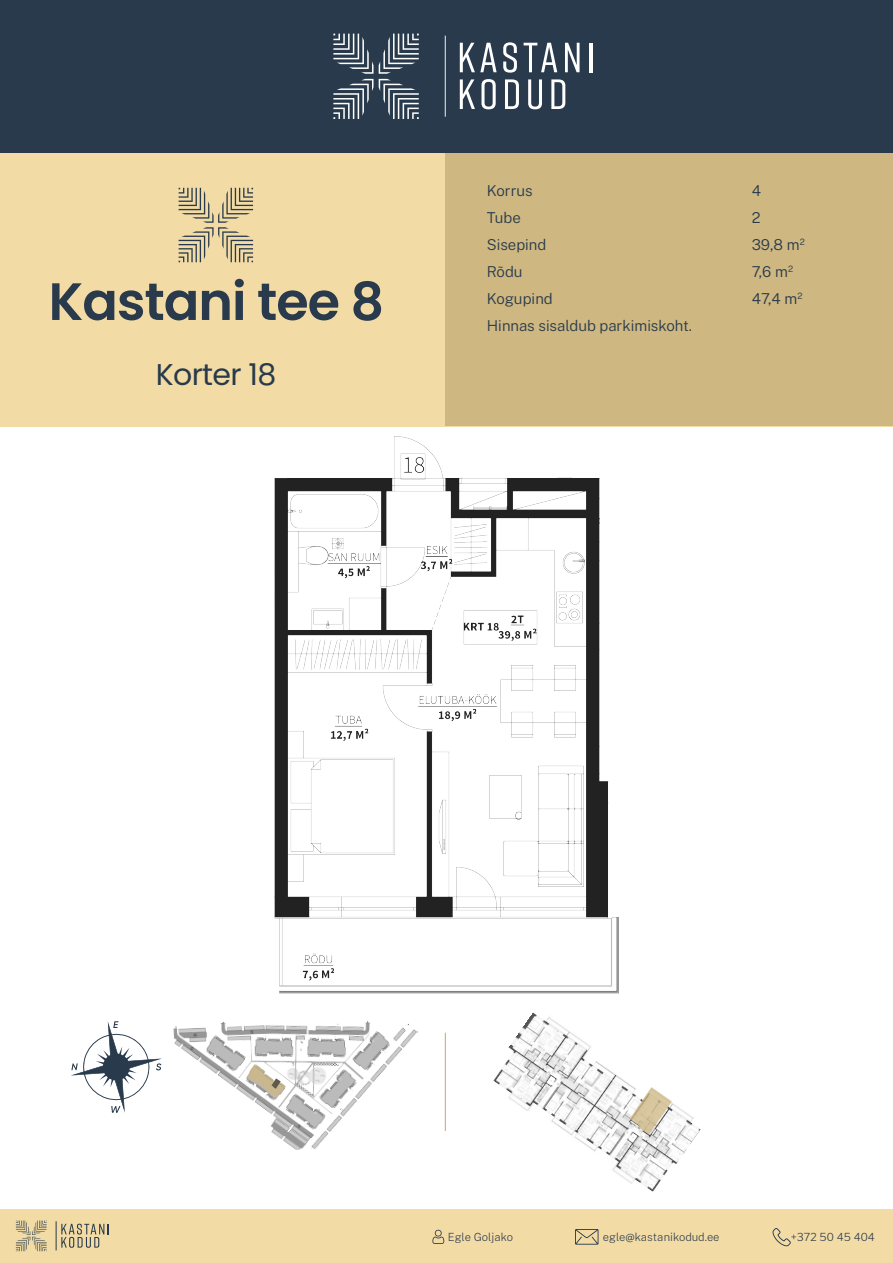
<style>
.page{position:relative;width:893px;height:1263px;background:#fff}
.page>*{position:absolute;margin:0;border:0;box-sizing:border-box;transform-origin:0 0}
.t1{font:600 52.5px "Poppins";letter-spacing:-.02em;color:#283a4b}
.t2{font:30px "Poppins";letter-spacing:-.02em;color:#283a4b}
.t3{font:100 15px/27px "Public Sans";color:#283a4b}
.t4{font:200 11.25px "Public Sans";color:#283a4b}
</style>
<div class="page">
<img style="left:493px;top:1012px;width:208px;height:180px">
<div style="left:0;top:0;width:893px;height:426px;background:#f2dba5"></div>
<div style="left:0;top:1210px;width:893px;height:53px;background:#f2dba5"></div>
<div style="left:445px;top:0;width:448px;height:426px;background:#ceb781"></div>
<svg style="left:71px;top:1021px;width:91px;height:92px"></svg>
<img style="left:173px;top:1021px;width:245px;height:129px">
<svg style="left:179px;top:188px;width:74px;height:74px"></svg>
<svg style="left:575px;top:1229px;width:23px;height:16px"></svg>
<svg style="left:432px;top:1230px;width:12px;height:14px"></svg>
<svg style="left:772px;top:1228px;width:19px;height:18px"></svg>
<svg style="left:16px;top:1220px;width:31px;height:31px"></svg>
<svg style="left:61px;top:1224px;width:48px;height:24px"></svg>
<div style="left:0;top:0;width:893px;height:153px;background:#283a4b"></div>
<svg style="left:333px;top:34px;width:86px;height:85px"></svg>
<svg style="left:460px;top:43px;width:37px;height:29px"></svg>
<svg style="left:503px;top:42px;width:14px;height:31px"></svg>
<svg style="left:524px;top:43px;width:33px;height:29px"></svg>
<svg style="left:565px;top:43px;width:15px;height:29px"></svg>
<hr style="left:589px;top:43px;width:3px;height:29px;background:#fff">
<svg style="left:460px;top:79px;width:15px;height:30px"></svg>
<svg style="left:481px;top:79px;width:15px;height:30px"></svg>
<svg style="left:505px;top:79px;width:14px;height:30px"></svg>
<svg style="left:528px;top:79px;width:14px;height:30px"></svg>
<svg style="left:551px;top:79px;width:14px;height:30px"></svg>
<hr style="left:445px;top:36px;width:1px;height:81px;background:#f1f2f2">
<hr style="left:445px;top:1033px;width:1px;height:97px;background:#ceb781">
<svg style="left:630px;top:1087px;width:42px;height:47px"></svg>
<svg style="left:247px;top:1064px;width:38px;height:34px"></svg>
<img style="left:274px;top:436px;width:345px;height:557px">
<h1 class="t1" style="left:49px;top:271px;width:337px">Kastani tee 8</h1>
<h2 class="t2" style="left:156px;top:357px;width:122px">Korter 18</h2>
<p class="t3" style="left:487px;top:177px;width:207px">Korrus<br>Tube<br>Sisepind<br>Rõdu<br>Kogupind<br>Hinnas sisaldub parkimiskoht.</p>
<p class="t3" style="left:752px;top:177px;width:55px">4<br>2<br>39,8 m<sup>2<br></sup>7,6 m<sup>2<br></sup>47,4 m<sup>2</sup></p>
<p class="t4" style="left:448px;top:1230px;width:67px">Egle Goljako</p>
<p class="t4" style="left:603px;top:1230px;width:118px">egle@kastanikodud.ee</p>
<p class="t4" style="left:791px;top:1230px;width:85px">+372 50 45 404</p>
</div>
